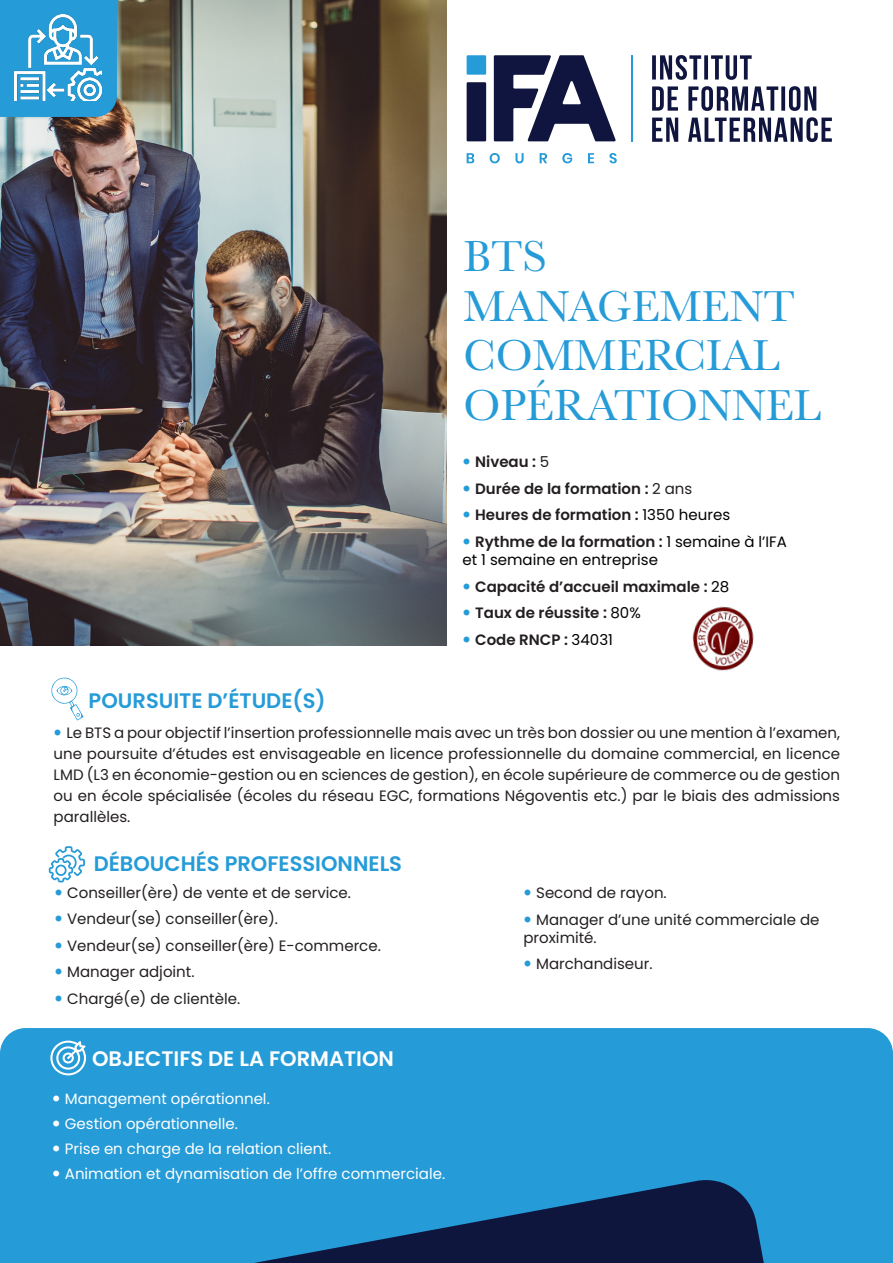
<style>
.page{position:relative;width:893px;height:1263px;background:#fff}
.page>*{position:absolute;margin:0;border:0;box-sizing:border-box;transform-origin:0 0}
.t1{font:45px/49.5px "Baskerville";color:#259bd7}
.t2{font:600 21px "Poppins";color:#259bd7}
.t3{font:600 21px "Poppins";color:#fff}
.t4{font:15px/21px "Poppins";color:#231f20;text-align:justify}
.t5{font:600 15px "Poppins";color:#231f20}
.t6{font:15px "Poppins";color:#fff}
.REGULAR{font:15px "Poppins";color:#000001}
.s1{font-weight:400}
.s2{font-weight:400;color:#000001}
</style>
<div class="page">
<img style="left:0;top:0;width:446px;height:645px">
<div style="left:0;top:1028px;width:893px;height:235px;background:#259bd7"></div>
<div style="left:0;top:0;width:117px;height:117px;background:#259bd7"></div>
<svg style="left:49px;top:846px;width:36px;height:36px"></svg>
<img style="left:14px;top:14px;width:87px;height:86px">
<svg style="left:50px;top:1040px;width:36px;height:35px"></svg>
<svg style="left:51px;top:677px;width:32px;height:43px"></svg>
<svg style="left:176px;top:1176px;width:621px;height:87px;background:#1b6396"></svg>
<img style="left:692px;top:606px;width:62px;height:65px">
<svg style="left:652px;top:117px;width:180px;height:25px"></svg>
<svg style="left:652px;top:86px;width:164px;height:25px"></svg>
<svg style="left:652px;top:55px;width:100px;height:25px"></svg>
<hr style="left:632px;top:55px;width:1px;height:87px;background:#259bd7">
<svg style="left:467px;top:153px;width:150px;height:10px"></svg>
<div style="left:467px;top:82px;width:19px;height:59px;background:#0f153e"></div>
<svg style="left:494px;top:55px;width:122px;height:86px"></svg>
<div style="left:467px;top:55px;width:19px;height:20px;background:#259bd7"></div>
<svg style="left:53px;top:1095px;width:6px;height:6px"></svg>
<svg style="left:53px;top:1120px;width:6px;height:6px"></svg>
<svg style="left:53px;top:1146px;width:6px;height:5px"></svg>
<svg style="left:53px;top:1171px;width:6px;height:6px"></svg>
<p class="t1" style="left:463px;top:232px;width:333px">BTS<br>MANAGEMENT</p>
<p class="t1" style="left:463px;top:331px;width:318px">COMMERCIAL</p>
<p class="t1" style="left:463px;top:381px;width:359px">OPÉRATIONNEL</p>
<p class="t5" style="left:475px;top:453px;width:76px">Niveau : <span class="s1">5</span></p>
<p class="t5" style="left:475px;top:480px;width:219px">Durée de la formation : <span class="s1">2 ans</span></p>
<p class="t5" style="left:475px;top:506px;width:256px">Heures de formation : <span class="s2">1350 heures</span></p>
<p class="t5" style="left:475px;top:533px;width:313px">Rythme de la formation : <span class="s2">1 semaine à l’IFA</span></p>
<p class="REGULAR" style="left:462px;top:551px;width:197px">et 1 semaine en entreprise</p>
<p class="t5" style="left:475px;top:577px;width:256px">Capacité d’accueil maximale : <span class="s2">28</span></p>
<p class="t5" style="left:475px;top:604px;width:167px">Taux de réussite : <span class="s2">80%</span></p>
<p class="t5" style="left:475px;top:630px;width:139px">Code RNCP : <span class="s2">34031</span></p>
<p class="t2" style="left:89px;top:689px;width:239px">POURSUITE D’ÉTUDE(S)</p>
<p class="t4" style="left:54px;top:722px;width:788px;text-indent:13px">Le BTS a pour objectif l’insertion professionnelle mais avec un très bon dossier ou une mention à l’examen, une poursuite d’études est envisageable en licence professionnelle du domaine commercial, en licence LMD (L3 en économie-gestion ou en sciences de gestion), en école supérieure de commerce ou de gestion ou en école spécialisée (écoles du réseau EGC, formations Négoventis etc.) par le biais des admissions parallèles.</p>
<p class="t2" style="left:94px;top:852px;width:310px">DÉBOUCHÉS PROFESSIONNELS</p>
<p class="t4" style="left:67px;top:882px;width:285px">Conseiller(ère) de vente et de service.</p>
<p class="t4" style="left:67px;top:909px;width:212px">Vendeur(se) conseiller(ère).</p>
<p class="t4" style="left:67px;top:935px;width:315px">Vendeur(se) conseiller(ère) E-commerce.</p>
<p class="t4" style="left:67px;top:962px;width:129px">Manager adjoint.</p>
<p class="t4" style="left:67px;top:988px;width:175px">Chargé(e) de clientèle.</p>
<p class="t3" style="left:92px;top:1046px;width:303px">OBJECTIFS DE LA FORMATION</p>
<p class="t6" style="left:65px;top:1090px;width:206px">Management opérationnel.</p>
<p class="t6" style="left:65px;top:1115px;width:175px">Gestion opérationnelle.</p>
<p class="t6" style="left:65px;top:1140px;width:268px">Prise en charge de la relation client.</p>
<p class="t6" style="left:65px;top:1165px;width:382px">Animation et dynamisation de l’offre commerciale.</p>
<p class="t4" style="left:536px;top:882px;width:132px">Second de rayon.</p>
<p class="t4" style="left:523px;top:910px;width:298px;line-height:18px;text-indent:13px">Manager d’une unité commerciale de proximité.</p>
<p class="t4" style="left:536px;top:953px;width:118px">Marchandiseur.</p>
</div>
